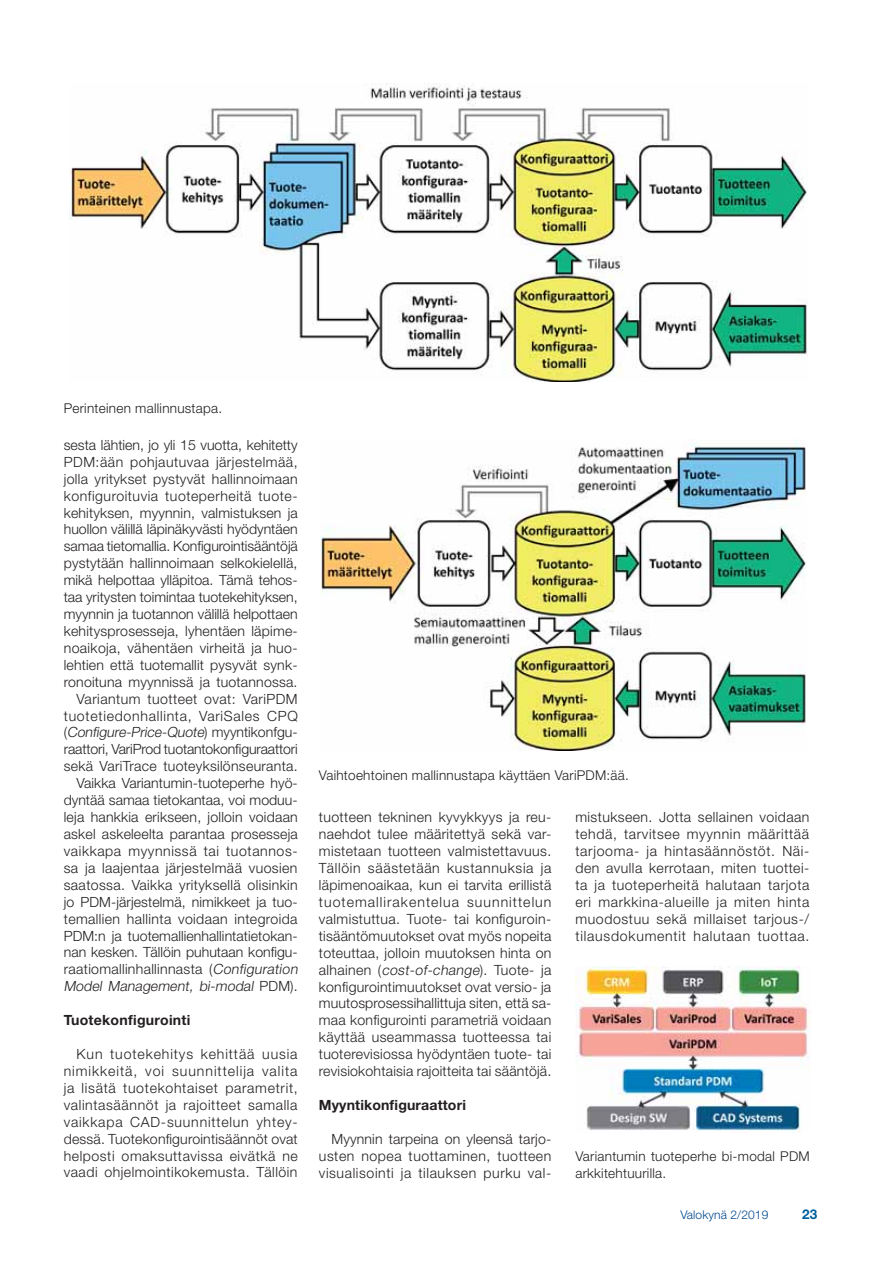
<style>
.page{position:relative;width:893px;height:1263px;background:#fff}
.page>*{position:absolute;margin:0;border:0;box-sizing:border-box;transform-origin:0 0}
.t1{font:300 14.1px/17px "Helvetica Neue LT Std";letter-spacing:.015em;color:#231f20;text-align:justify}
.t2{font:700 14.1px "Helvetica Neue LT Std";letter-spacing:.01em;color:#231f20}
.t3{font:300 13.5px/17px "Helvetica Neue LT Std";letter-spacing:.02em;color:#231f20}
.t4{font:700 13.5px "Helvetica Neue LT Std";color:#005e9d}
.t5{font:300 12px "Helvetica Neue LT Std";letter-spacing:.01em;color:#00478d}
.s1{font-style:italic}
</style>
<div class="page">
<img style="left:69px;top:85px;width:739px;height:296px">
<img style="left:320px;top:440px;width:486px;height:310px">
<img style="left:575px;top:966px;width:235px;height:167px">
<p class="t3" style="left:64px;top:401px;width:160px">Perinteinen mallinnustapa.</p>
<p class="t1" style="left:64px;top:438px;width:237px;text-align:right">sesta lähtien, jo yli 15 vuotta, kehitetty PDM:ään pohjautuvaa järjestelmää, jolla yritykset pystyvät hallinnoimaan konfiguroituvia tuoteperheitä tuote&shy;kehityksen, myynnin, valmistuksen ja huollon välillä läpinäkyvästi hyödyntäen samaa tietomallia. Konfigurointisääntöjä pystytään hallinnoimaan selkokielellä, mikä helpottaa ylläpitoa. Tämä tehos&shy;taa yritysten toimintaa tuotekehityksen, myynnin ja tuotannon välillä helpottaen kehitysprosesseja, lyhentäen läpime&shy;noaikoja, vähentäen virheitä ja huo&shy;lehtien että tuotemallit pysyvät synk&shy;ronoituna myynnissä ja tuotannossa.<br>Variantum tuotteet ovat: VariPDM tuotetiedonhallinta, VariSales CPQ (<span class="s1">Configure-Price-Quote</span>) myyntikonfgu&shy;raattori, VariProd tuotantokonfiguraattori sekä VariTrace tuoteyksilönseuranta.<br>Vaikka Variantumin-tuoteperhe hyö&shy;dyntää samaa tietokantaa, voi moduu&shy;leja hankkia erikseen, jolloin voidaan askel askeleelta parantaa prosesseja vaikkapa myynnissä tai tuotannos&shy;sa ja laajentaa järjestelmää vuosien saatossa. Vaikka yrityksellä olisinkin jo PDM-järjestelmä, nimikkeet ja tuo&shy;temallien hallinta voidaan integroida PDM:n ja tuotemallienhallintatietokan&shy;nan kesken. Tällöin puhutaan konfigu&shy;raatiomallinhallinnasta (<span class="s1">Configuration Model Management, bi-modal</span> PDM).</p>
<p class="t2" style="left:64px;top:1015px;width:128px">Tuotekonfigurointi</p>
<p class="t1" style="left:64px;top:1047px;width:236px;text-indent:13px">Kun tuotekehitys kehittää uusia nimikkeitä, voi suunnittelija valita ja lisätä tuotekohtaiset parametrit, valintasäännöt ja rajoitteet samalla vaikkapa CAD-suunnittelun yhtey&shy;dessä. Tuotekonfigurointisäännöt ovat helposti omaksuttavissa eivätkä ne vaadi ohjelmointikokemusta. Tällöin</p>
<p class="t3" style="left:319px;top:768px;width:312px">Vaihtoehtoinen mallinnustapa käyttäen VariPDM:ää.</p>
<p class="t1" style="left:319px;top:810px;width:234px">tuotteen tekninen kyvykkyys ja reu&shy;naehdot tulee määritettyä sekä var&shy;mistetaan tuotteen valmistettavuus.<br>Tällöin säästetään kustannuksia ja läpimenoaikaa, kun ei tarvita erillistä tuotemallirakentelua suunnittelun valmistuttua. Tuote- tai konfiguroin&shy;tisääntömuutokset ovat myös nopeita toteuttaa, jolloin muutoksen hinta on alhainen (<span class="s1">cost-of-change</span>). Tuote- ja konfigurointimuutokset ovat versio- ja muutosprosessihallittuja siten, että sa&shy;maa konfigurointi parametriä voidaan käyttää useammassa tuotteessa tai tuoterevisiossa hyödyntäen tuote- tai revisiokohtaisia rajoitteita tai sääntöjä.</p>
<p class="t2" style="left:319px;top:1100px;width:149px">Myyntikonfiguraattori</p>
<p class="t1" style="left:319px;top:1132px;width:234px;text-indent:13px">Myynnin tarpeina on yleensä tarjo&shy;usten nopea tuottaminen, tuotteen visualisointi ja tilauksen purku val-</p>
<p class="t1" style="left:575px;top:810px;width:236px">mistukseen. Jotta sellainen voidaan tehdä, tarvitsee myynnin määrittää tarjooma- ja hintasäännöstöt. Näi&shy;den avulla kerrotaan, miten tuottei&shy;ta ja tuoteperheitä halutaan tarjota eri markkina-alueille ja miten hinta muodostuu sekä millaiset tarjous-/ tilausdokumentit halutaan tuottaa.</p>
<p class="t3" style="left:575px;top:1149px;width:236px">Variantumin tuoteperhe bi-modal PDM arkkitehtuurilla.</p>
<p class="t5" style="left:680px;top:1210px;width:90px">Valokynä 2/2019</p>
<p class="t4" style="left:802px;top:1209px;width:17px">23</p>
</div>
